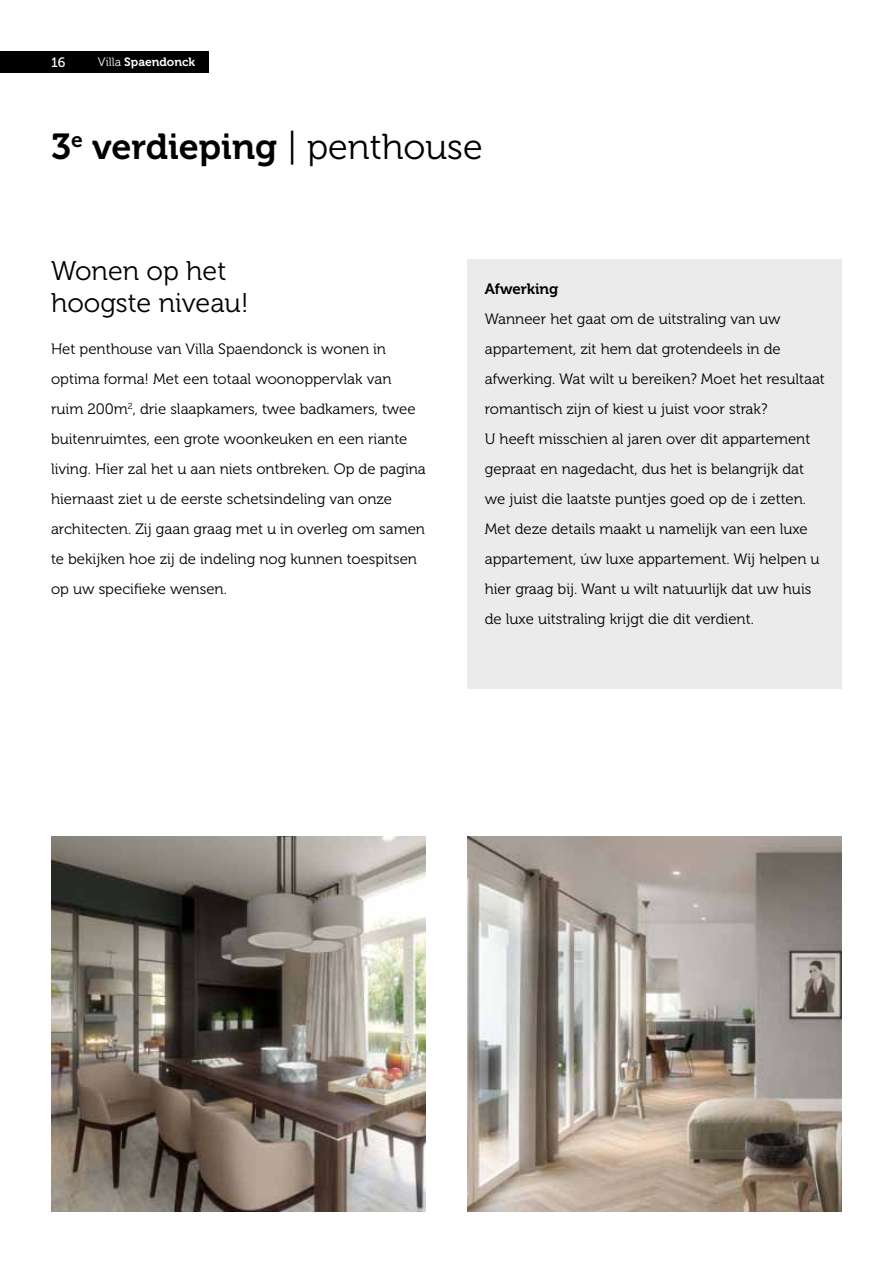
<style>
.page{position:relative;width:893px;height:1263px;background:#fff}
.page>*{position:absolute;margin:0;border:0;box-sizing:border-box;transform-origin:0 0}
.kop{font:36px "Museo 700";color:#000}
.pagina_koppen{font:27px "Museo 300";color:#000}
.platte_tekst{font:15px/30px "Museo 300";color:#000}
.platte_tekst-2{font:15px "Museo 700";color:#000}
.t1{font:13.5px "Museo 500";color:#fff}
.t2{font:12px "Museo 700";color:#fff}
.s1{font-family:"Museo 300"}
</style>
<div class="page">
<div style="left:0;top:51px;width:208px;height:21px;background:#000"></div>
<div style="left:468px;top:259px;width:374px;height:430px;background:#ebebec"></div>
<img style="left:468px;top:837px;width:374px;height:374px">
<img style="left:51px;top:837px;width:374px;height:374px">
<p class="t1" style="left:51px;top:55px;width:16px">16</p>
<p class="t2" style="left:98px;top:55px;width:99px"><span class="s1">Villa</span> Spaendonck</p>
<p class="kop" style="left:51px;top:127px;width:433px">3<sup>e</sup> verdieping <span class="s1">| penthouse</span></p>
<p class="pagina_koppen" style="left:51px;top:256px;width:177px">Wonen op het</p>
<p class="pagina_koppen" style="left:51px;top:288px;width:199px">hoogste niveau!</p>
<p class="platte_tekst" style="left:51px;top:334px;width:376px">Het penthouse van Villa Spaendonck is wonen in optima forma! Met een totaal woonoppervlak van ruim 200m<sup>2</sup>, drie slaapkamers, twee badkamers, twee buitenruimtes, een grote woonkeuken en een riante living. Hier zal het u aan niets ontbreken. Op de pagina hiernaast ziet u de eerste schetsindeling van onze architecten. Zij gaan graag met u in overleg om samen te bekijken hoe zij de indeling nog kunnen toespitsen op uw specifieke wensen.</p>
<p class="platte_tekst-2" style="left:485px;top:280px;width:75px">Afwerking</p>
<p class="platte_tekst" style="left:485px;top:304px;width:342px">Wanneer het gaat om de uitstraling van uw appartement, zit hem dat grotendeels in de afwerking. Wat wilt u bereiken? Moet het resultaat romantisch zijn of kiest u juist voor strak?<br>U heeft misschien al jaren over dit appartement gepraat en nagedacht, dus het is belangrijk dat we juist die laatste puntjes goed op de i zetten.<br>Met deze details maakt u namelijk van een luxe appartement, úw luxe appartement. Wij helpen u hier graag bij. Want u wilt natuurlijk dat uw huis de luxe uitstraling krijgt die dit verdient.</p>
</div>
